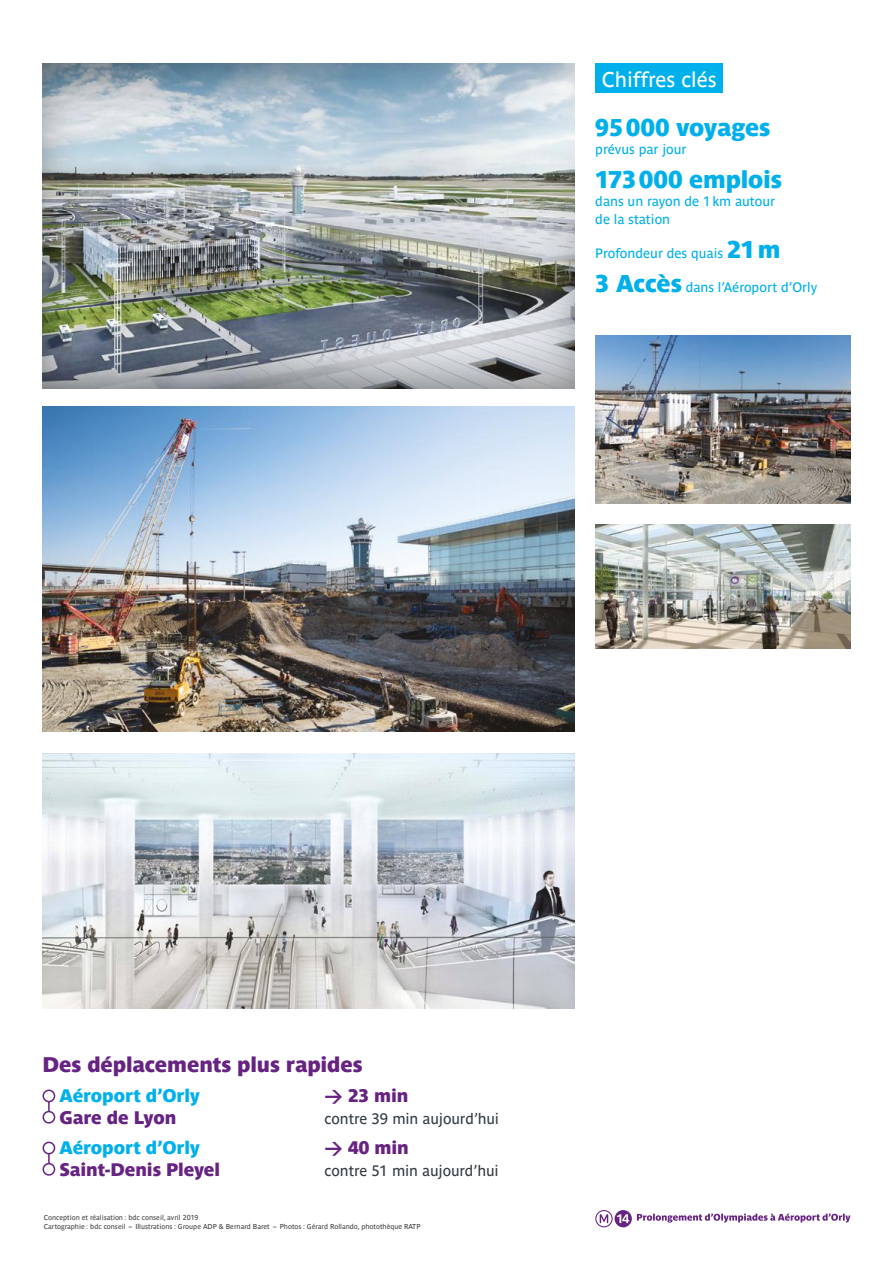
<style>
.page{position:relative;width:893px;height:1263px;background:#fff}
.page>*{position:absolute;margin:0;border:0;box-sizing:border-box;transform-origin:0 0}
.t1{font:24px "Parisine Sombre";color:#00b0eb}
.t2{font:21px "Parisine Sombre";letter-spacing:-.005em;color:#662382}
.t3{font:21px "Parisine";color:#fff}
.t4{font:18px "Parisine Sombre";letter-spacing:-.01em;color:#662382}
.t5{font:18px "Parisine Sombre";letter-spacing:-.005em;color:#00b0eb}
.t6{font:15px "Parisine";letter-spacing:-.01em;color:#353e45}
.t7{font:13.5px/18px "Parisine";color:#00b0eb}
.t8{font:7.05px/8.4px "Parisine";color:#404447}
.s1{font-family:"Parisine Sombre";font-size:24px}
.s2{font-family:"DIN";font-weight:700}
</style>
<div class="page">
<svg style="left:595px;top:1210px;width:255px;height:17px"></svg>
<div style="left:595px;top:64px;width:128px;height:29px;background:#00b0eb"></div>
<img style="left:595px;top:524px;width:255px;height:125px">
<img style="left:595px;top:336px;width:255px;height:167px">
<img style="left:43px;top:407px;width:531px;height:324px">
<img style="left:43px;top:753px;width:531px;height:255px">
<img style="left:43px;top:64px;width:531px;height:324px">
<svg style="left:48px;top:1102px;width:2px;height:9px"></svg>
<div style="left:43px;top:1089px;width:12px;height:13px;border:2px solid #662382;border-radius:50%"></div>
<div style="left:43px;top:1111px;width:12px;height:12px;border:2px solid #662382;border-radius:50%"></div>
<svg style="left:48px;top:1154px;width:2px;height:9px"></svg>
<div style="left:43px;top:1142px;width:12px;height:12px;border:2px solid #662382;border-radius:50%"></div>
<div style="left:43px;top:1163px;width:12px;height:13px;border:2px solid #662382;border-radius:50%"></div>
<h2 class="t3" style="left:602px;top:67px;width:117px">Chiffres clés</h2>
<h1 class="t1" style="left:595px;top:113px;width:177px">95000 voyages</h1>
<h3 class="t7" style="left:595px;top:140px;width:93px">prévus par jour</h3>
<h1 class="t1" style="left:595px;top:165px;width:188px">173000 emplois</h1>
<h3 class="t7" style="left:595px;top:192px;width:181px">dans un rayon de 1km autour de la station</h3>
<h3 class="t7" style="left:595px;top:244px;width:187px">Profondeur des quais <span class="s1">21m</span></h3>
<h3 class="t7" style="left:595px;top:279px;width:223px"><span class="s1">3 Accès</span> dans l’Aéroport d’Orly</h3>
<h2 class="t2" style="left:43px;top:1052px;width:322px">Des déplacements plus rapides</h2>
<h3 class="t5" style="left:60px;top:1085px;width:142px">Aéroport d’Orly</h3>
<h3 class="t4" style="left:325px;top:1085px;width:85px"><span class="s2">&gt;</span> 23 min</h3>
<h3 class="t4" style="left:60px;top:1107px;width:118px">Gare de Lyon</h3>
<h3 class="t6" style="left:325px;top:1110px;width:176px">contre 39 min aujourd’hui</h3>
<h3 class="t5" style="left:60px;top:1137px;width:142px">Aéroport d’Orly</h3>
<h3 class="t4" style="left:325px;top:1137px;width:86px"><span class="s2">&gt;</span> 40 min</h3>
<h3 class="t4" style="left:60px;top:1158px;width:162px">Saint-Denis Pleyel</h3>
<h3 class="t6" style="left:325px;top:1161px;width:176px">contre 51 min aujourd’hui</h3>
<p class="t8" style="left:44px;top:1214px;width:378px">Conception et réalisation : bdc conseil, avril 2019<br>Cartographie : bdc conseil – Illustrations : Groupe ADP &amp; Bernard Baret – Photos : Gérard Rollando, photothèque RATP</p>
</div>
